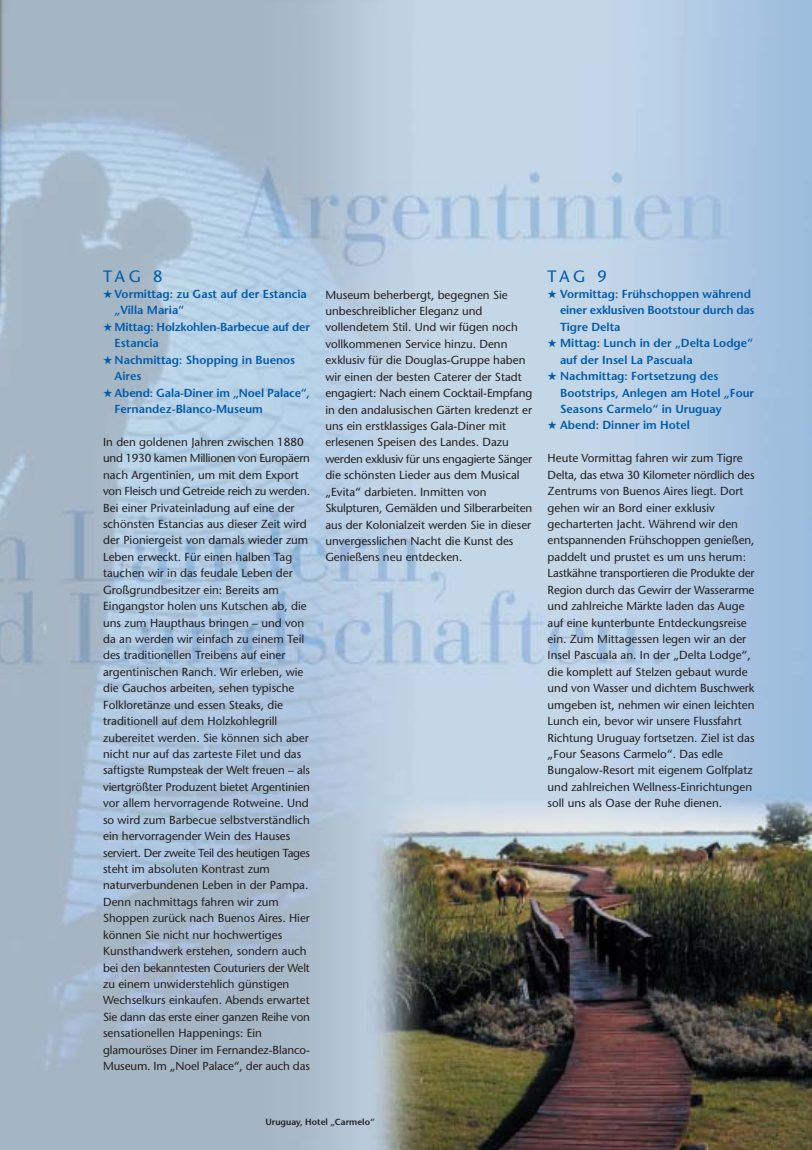
<style>
.page{position:relative;width:812px;height:1150px;background:#fff}
.page>*{position:absolute;margin:0;border:0;box-sizing:border-box;transform-origin:0 0}
.t1{font:16.35px "Stone Sans";letter-spacing:.195em;color:#005baa}
.t2{font:11.7px/16.4px "Stone Sans";color:#231f1f}
.t3{font:600 11.7px/16.4px "Stone Sans";color:#005baa}
.t4{font:600 8.85px "Stone Sans";color:#231f1f}
</style>
<div class="page">
<img style="left:0;top:0;width:812px;height:1149px">
<h1 class="t1" style="left:103px;top:269px;width:61px">TAG 8</h1>
<p class="t3" style="left:115px;top:287px;width:194px;text-indent:-11px">★ Vormittag: zu Gast auf der Estancia „Villa Maria“</p>
<p class="t3" style="left:115px;top:320px;width:197px;text-indent:-11px">★ Mittag: Holzkohlen-Barbecue auf der<br>Estancia</p>
<p class="t3" style="left:115px;top:352px;width:182px;text-indent:-11px">★ Nachmittag: Shopping in Buenos<br>Aires</p>
<p class="t3" style="left:115px;top:385px;width:197px;text-indent:-11px">★ Abend: Gala-Diner im „Noel Palace“,<br>Fernandez-Blanco-Museum</p>
<p class="t2" style="left:103px;top:434px;width:208px">In den goldenen Jahren zwischen 1880 und 1930 kamen Millionen von Europäern nach Argentinien, um mit dem Export von Fleisch und Getreide reich zu werden.<br>Bei einer Privateinladung auf eine der schönsten Estancias aus dieser Zeit wird der Pioniergeist von damals wieder zum Leben erweckt. Für einen halben Tag tauchen wir in das feudale Leben der Großgrundbesitzer ein: Bereits am Eingangstor holen uns Kutschen ab, die uns zum Haupthaus bringen – und von da an werden wir einfach zu einem Teil des traditionellen Treibens auf einer argentinischen Ranch. Wir erleben, wie die Gauchos arbeiten, sehen typische Folkloretänze und essen Steaks, die traditionell auf dem Holzkohlegrill zubereitet werden. Sie können sich aber nicht nur auf das zarteste Filet und das saftigste Rumpsteak der Welt freuen – als viertgrößter Produzent bietet Argentinien vor allem hervorragende Rotweine. Und so wird zum Barbecue selbstverständlich ein hervorragender Wein des Hauses serviert. Der zweite Teil des heutigen Tages steht im absoluten Kontrast zum naturverbundenen Leben in der Pampa.<br>Denn nachmittags fahren wir zum Shoppen zurück nach Buenos Aires. Hier können Sie nicht nur hochwertiges Kunsthandwerk erstehen, sondern auch bei den bekanntesten Couturiers der Welt zu einem unwiderstehlich günstigen Wechselkurs einkaufen. Abends erwartet Sie dann das erste einer ganzen Reihe von sensationellen Happenings: Ein glamouröses Diner im Fernandez-Blanco-Museum. Im „Noel Palace“, der auch das</p>
<p class="t2" style="left:325px;top:287px;width:208px">Museum beherbergt, begegnen Sie unbeschreiblicher Eleganz und vollendetem Stil. Und wir fügen noch vollkommenen Service hinzu. Denn exklusiv für die Douglas-Gruppe haben wir einen der besten Caterer der Stadt engagiert: Nach einem Cocktail-Empfang in den andalusischen Gärten kredenzt er uns ein erstklassiges Gala-Diner mit erlesenen Speisen des Landes. Dazu werden exklusiv für uns engagierte Sänger die schönsten Lieder aus dem Musical „Evita“ darbieten. Inmitten von Skulpturen, Gemälden und Silberarbeiten aus der Kolonialzeit werden Sie in dieser unvergesslichen Nacht die Kunst des Genießens neu entdecken.</p>
<h1 class="t1" style="left:547px;top:269px;width:61px">TAG 9</h1>
<p class="t3" style="left:560px;top:287px;width:196px;text-indent:-12px">★ Vormittag: Frühschoppen während einer exklusiven Bootstour durch das<br>Tigre Delta</p>
<p class="t3" style="left:560px;top:336px;width:194px;text-indent:-12px">★ Mittag: Lunch in der „Delta Lodge“ auf der Insel La Pascuala</p>
<p class="t3" style="left:560px;top:369px;width:196px;text-indent:-12px">★ Nachmittag: Fortsetzung des<br>Bootstrips, Anlegen am Hotel „Four<br>Seasons Carmelo“ in Uruguay</p>
<p class="t3" style="left:547px;top:418px;width:144px">★ Abend: Dinner im Hotel</p>
<p class="t2" style="left:547px;top:451px;width:208px">Heute Vormittag fahren wir zum Tigre Delta, das etwa 30 Kilometer nördlich des Zentrums von Buenos Aires liegt. Dort gehen wir an Bord einer exklusiv gecharterten Jacht. Während wir den entspannenden Frühschoppen genießen, paddelt und prustet es um uns herum:<br>Lastkähne transportieren die Produkte der Region durch das Gewirr der Wasserarme und zahlreiche Märkte laden das Auge auf eine kunterbunte Entdeckungsreise ein. Zum Mittagessen legen wir an der Insel Pascuala an. In der „Delta Lodge“, die komplett auf Stelzen gebaut wurde und von Wasser und dichtem Buschwerk umgeben ist, nehmen wir einen leichten Lunch ein, bevor wir unsere Flussfahrt Richtung Uruguay fortsetzen. Ziel ist das „Four Seasons Carmelo“. Das edle Bungalow-Resort mit eigenem Golfplatz und zahlreichen Wellness-Einrichtungen soll uns als Oase der Ruhe dienen.</p>
<p class="t4" style="left:265px;top:1117px;width:111px">Uruguay, Hotel „Carmelo“</p>
</div>
